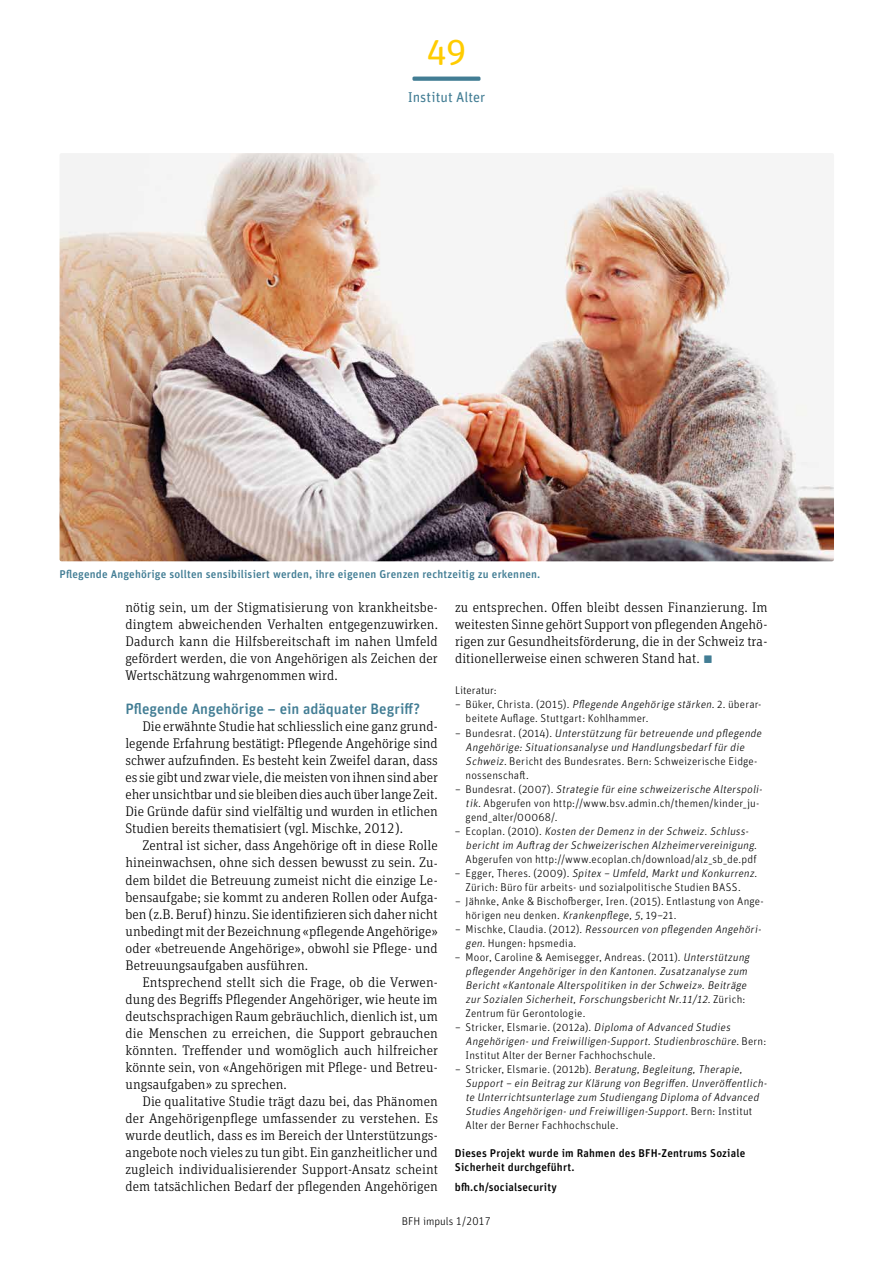
<style>
.page{position:relative;width:893px;height:1263px;background:#fff}
.page>*{position:absolute;margin:0;border:0;box-sizing:border-box;transform-origin:0 0}
.t1{font:36px "Unit Rounded Pro";color:#fc0}
.t2{font:500 15px "Unit Rounded Pro";color:#427d94}
.t3{font:14.25px "Unit Rounded Pro";color:#427d94}
.t4{font:300 13.95px/17px "Unit Slab Pro";letter-spacing:.005em;color:#000;text-align:justify}
.t5{font:italic 300 11.25px/14.1px "Unit Rounded Pro";color:#000}
.t6{font:300 11.25px/14.1px "Unit Rounded Pro";letter-spacing:.015em;color:#000}
.t7{font:500 11.25px/14.1px "Unit Rounded Pro";letter-spacing:.015em;color:#000}
.t8{font:500 11.25px "Unit Rounded Pro";letter-spacing:.015em;color:#427d94}
.s1{font-family:"Unit Rounded Pro";font-size:14.25px}
.s2{font-family:"Unit Rounded Pro";font-size:21px;color:#427d94}
.s3{font-style:italic}
.s4{font-style:normal}
</style>
<div class="page">
<svg style="left:412px;top:77px;width:68px;height:4px"></svg>
<img style="left:60px;top:153px;width:774px;height:408px">
<h1 class="t1" style="left:426px;top:25px;width:42px">49</h1>
<p class="t3" style="left:408px;top:87px;width:79px">Institut Alter</p>
<p class="t8" style="left:60px;top:566px;width:482px">Pflegende Angehörige sollten sensibilisiert werden, ihre eigenen Grenzen rechtzeitig zu erkennen.</p>
<p class="t4" style="left:125px;top:599px;width:314px">nötig sein, um der Stigmatisierung von krankheitsbe&shy;dingtem abweichenden Verhalten entgegenzuwirken.<br>Dadurch kann die Hilfsbereitschaft im nahen Umfeld gefördert werden, die von Angehörigen als Zeichen der Wertschätzung wahrgenommen wird.</p>
<p class="t2" style="left:125px;top:699px;width:296px">Pflegende Angehörige – ein adäquater Begriff?</p>
<p class="t4" style="left:125px;top:718px;width:314px;text-indent:17px">Die erwähnte Studie hat schliesslich eine ganz grund&shy;legende Erfahrung bestätigt: Pflegende Angehörige sind schwer aufzufinden. Es besteht kein Zweifel daran, dass es sie gibt und zwar viele, die meisten von ihnen sind aber eher unsichtbar und sie bleiben dies auch über lange Zeit.<br>Die Gründe dafür sind vielfältig und wurden in etlichen Studien bereits thematisiert (vgl. Mischke, 2012).</p>
<p class="t4" style="left:125px;top:837px;width:314px;text-indent:17px">Zentral ist sicher, dass Angehörige oft in diese Rolle hineinwachsen, ohne sich dessen bewusst zu sein. Zu&shy;dem bildet die Betreuung zumeist nicht die einzige Le&shy;bensaufgabe; sie kommt zu anderen Rollen oder Aufga&shy;ben (z.B. Beruf) hinzu. Sie identifizieren sich daher nicht unbedingt mit der Bezeichnung «pflegende Angehörige» oder «betreuende Angehörige», obwohl sie Pflege- und Betreuungsaufgaben ausführen.</p>
<p class="t4" style="left:125px;top:973px;width:314px;text-indent:17px">Entsprechend stellt sich die Frage, ob die Verwen&shy;dung des Begriffs Pflegender Angehöriger, wie heute im deutschsprachigen Raum gebräuchlich, dienlich ist, um die Menschen zu erreichen, die Support gebrauchen könnten. Treffender und womöglich auch hilfreicher könnte sein, von «Angehörigen mit Pflege- und Betreu&shy;ungsaufgaben» zu sprechen.</p>
<p class="t4" style="left:125px;top:1092px;width:314px;text-indent:17px">Die qualitative Studie trägt dazu bei, das Phänomen der Angehörigenpflege umfassender zu verstehen. Es wurde deutlich, dass es im Bereich der Unterstützungs&shy;angebote noch vieles zu tun gibt. Ein ganzheitlicher und zugleich individualisierender Support-Ansatz scheint dem tatsächlichen Bedarf der pflegenden Angehörigen</p>
<p class="t4" style="left:455px;top:599px;width:314px">zu entsprechen. Offen bleibt dessen Finanzierung. Im weitesten Sinne gehört Support von pflegenden Angehö&shy;rigen zur Gesundheitsförderung, die in der Schweiz tra&shy;ditionellerweise einen schweren Stand hat<span class="s1">.</span> <span class="s2">▪</span></p>
<p class="t6" style="left:455px;top:683px;width:43px">Literatur:</p>
<p class="t6" style="left:466px;top:697px;width:297px;text-indent:-11px">– Büker, Christa. (2015). <span class="s3">Pflegende Angehörige stärken</span>. 2. überar&shy;beitete Auflage. Stuttgart: Kohlhammer.</p>
<p class="t5" style="left:466px;top:725px;width:300px;text-indent:-11px"><span class="s4">– B u n d e s ra t . (2 0 1 4) .</span> Unterstützung fürbetreuende und pflegende Angehörige:Situationsanalyse und Handlungsbedarffürdie Schweiz<span class="s4">. Bericht des Bundesrates. Bern: Schweizerische Eidge&shy;nossenschaft.</span></p>
<p class="t6" style="left:466px;top:781px;width:301px;text-indent:-11px">– B u n d e s r a t . ( 2 0 0 7 ) . <span class="s3">Strategie füreine schweizerische Alterspoli&shy;tik.</span>Abgerufen von http://www.bsv.admin.ch/themen/kinder_ju&shy;gend_alter/00068/.</p>
<p class="t5" style="left:466px;top:823px;width:293px;text-indent:-11px"><span class="s4">– E c o p l a n . (2 0 1 0) .</span> Kosten derDemenz in derSchweiz.Schluss&shy;berichtim Auftrag derSchweizerischen Alzheimervereinigung<span class="s4">.<br>Abgerufen von http://www.ecoplan.ch/download/alz_sb_de.pdf</span></p>
<p class="t6" style="left:455px;top:865px;width:304px;text-align:center">– E gge r, T h e re s . (2 0 0 9) . <span class="s3">Spitex – Umfeld,Marktund Konkurrenz</span>.<br>Zürich: Büro für arbeits- und sozialpolitische Studien BASS.</p>
<p class="t6" style="left:466px;top:894px;width:300px;text-indent:-11px">– Jähnke, Anke &amp; Bischofberger, Iren. (2015). Entlastung von Ange&shy;hörigen neu denken. <span class="s3">Krankenpflege,5,</span>19–21.</p>
<p class="t6" style="left:466px;top:922px;width:299px;text-indent:-11px">– M i s c h ke , C l a u d i a . (2 0 1 2) . <span class="s3">Ressourcen von pflegenden Angehöri&shy;gen</span>. Hungen: hpsmedia.</p>
<p class="t5" style="left:466px;top:950px;width:288px;text-indent:-11px"><span class="s4">– Moor, Caroline &amp; Aemisegger, Andreas. (2011).</span> Unterstützung pflegenderAngehörigerin den Kantonen.Zusatzanalyse zum Bericht«Kantonale Alterspolitiken in derSchweiz».Beiträge zurSozialen Sicherheit,ForschungsberichtNr.11/12<span class="s4">. Z ü r i c h :<br>Zentrum für Gerontologie.</span></p>
<p class="t5" style="left:466px;top:1020px;width:302px;text-indent:-11px"><span class="s4">– Stricker, Elsmarie. (2012a).</span> Diploma ofAdvanced Studies<br>Angehörigen-und Freiwilligen-Support.Studienbroschüre<span class="s4">. B e r n :<br>Institut Alter der Berner Fachhochschule.</span></p>
<p class="t5" style="left:466px;top:1062px;width:305px;text-indent:-11px"><span class="s4">– S t r i c ke r, E l s m a r i e . (2 0 1 2 b) .</span> Beratung,Begleitung,Therapie, Support– ein Beitrag zurKlärung von Begriffen.Unveröffentlich&shy;te Unterrichtsunterlage zum Studiengang Diploma ofAdvanced Studies Angehörigen-und Freiwilligen-Support<span class="s4">. B e r n : I n s t i t u t Alter der Berner Fachhochschule.</span></p>
<p class="t7" style="left:455px;top:1146px;width:292px">Dieses Projekt wurde im Rahmen des BFH-Zentrums Soziale<br>Sicherheit durchgeführt.</p>
<p class="t7" style="left:455px;top:1179px;width:103px">bfh.ch/socialsecurity</p>
<p class="t6" style="left:402px;top:1213px;width:91px">BFH impuls 1/2017</p>
</div>
